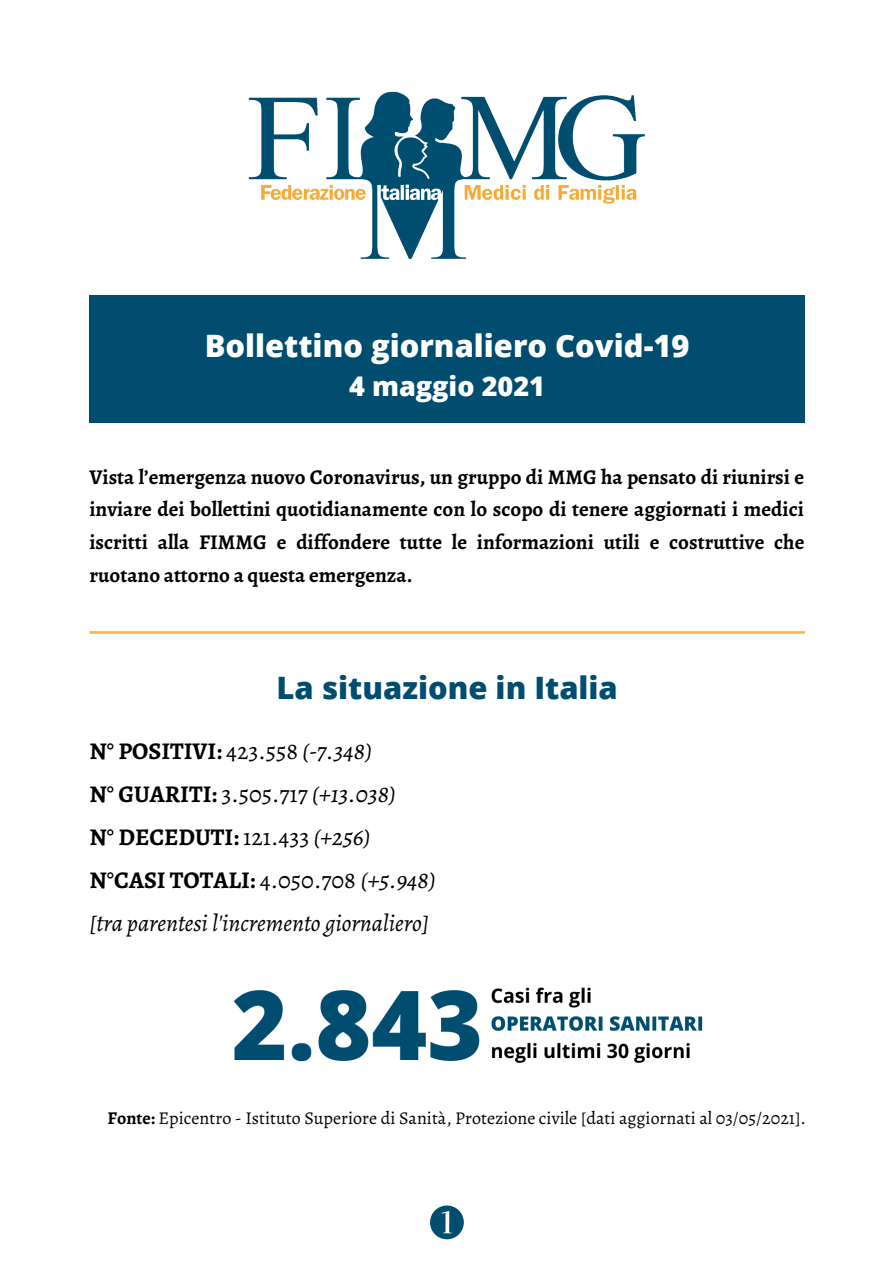
<style>
.page{position:relative;width:894px;height:1264px;background:#fff}
.page>*{position:absolute;margin:0;border:0;box-sizing:border-box;transform-origin:0 0}
.t1{font:800 30.9px "Open Sans";color:#fff}
.t2{font:800 30.9px "Open Sans";color:#004d70}
.t3{font:800 27px "Open Sans";color:#fff}
.t4{font:700 24px "Alegreya";color:#000}
.t5{font:italic 24px "Alegreya";color:#000}
.t6{font:700 21px/32.7px "Alegreya";color:#000;text-align:justify}
.t7{font:18px "Alegreya";color:#000}
.s1{font-weight:400}
.s2{font-weight:400;font-style:italic}
.s3{font-weight:700}
</style>
<div class="page">
<img style="left:248px;top:91px;width:397px;height:168px">
<svg style="left:89px;top:631px;width:715px;height:2px"></svg>
<div style="left:89px;top:295px;width:715px;height:127px;background:#004d70"></div>
<svg style="left:430px;top:1205px;width:33px;height:34px"></svg>
<img style="left:233px;top:987px;width:470px;height:76px">
<p class="t1" style="left:204px;top:324px;width:486px">Bollettino giornaliero Covid-19</p>
<p class="t3" style="left:349px;top:367px;width:197px">4 maggio 2021</p>
<p class="t6" style="left:89px;top:460px;width:716px">Vista l’emergenza nuovo Coronavirus, un gruppo di MMG ha pensato di riunirsi e inviare dei bollettini quotidianamente con lo scopo di tenere aggiornati i medici iscritti alla FIMMG e diffondere tutte le informazioni utili e costruttive che ruotano attorno a questa emergenza.</p>
<p class="t2" style="left:276px;top:666px;width:342px">La situazione in Italia</p>
<p class="t4" style="left:89px;top:735px;width:284px">N° POSITIVI: <span class="s1">423.558</span> <span class="s2">(-7.348)</span></p>
<p class="t4" style="left:89px;top:777px;width:308px">N° GUARITI: <span class="s1">3.505.717</span> <span class="s2">(+13.038)</span></p>
<p class="t4" style="left:89px;top:820px;width:283px">N° DECEDUTI: <span class="s1">121.433</span> <span class="s2">(+256)</span></p>
<p class="t4" style="left:89px;top:863px;width:348px">N°CASI TOTALI: <span class="s1">4.050.708</span> <span class="s2">(+5.948)</span></p>
<p class="t5" style="left:89px;top:906px;width:341px">[tra parentesi l'incremento giornaliero]</p>
<p class="t7" style="left:107px;top:1105px;width:700px"><span class="s3">Fonte:</span> Epicentro - Istituto Superiore di Sanità, Protezione civile [dati aggiornati al 03/05/2021].</p>
</div>
